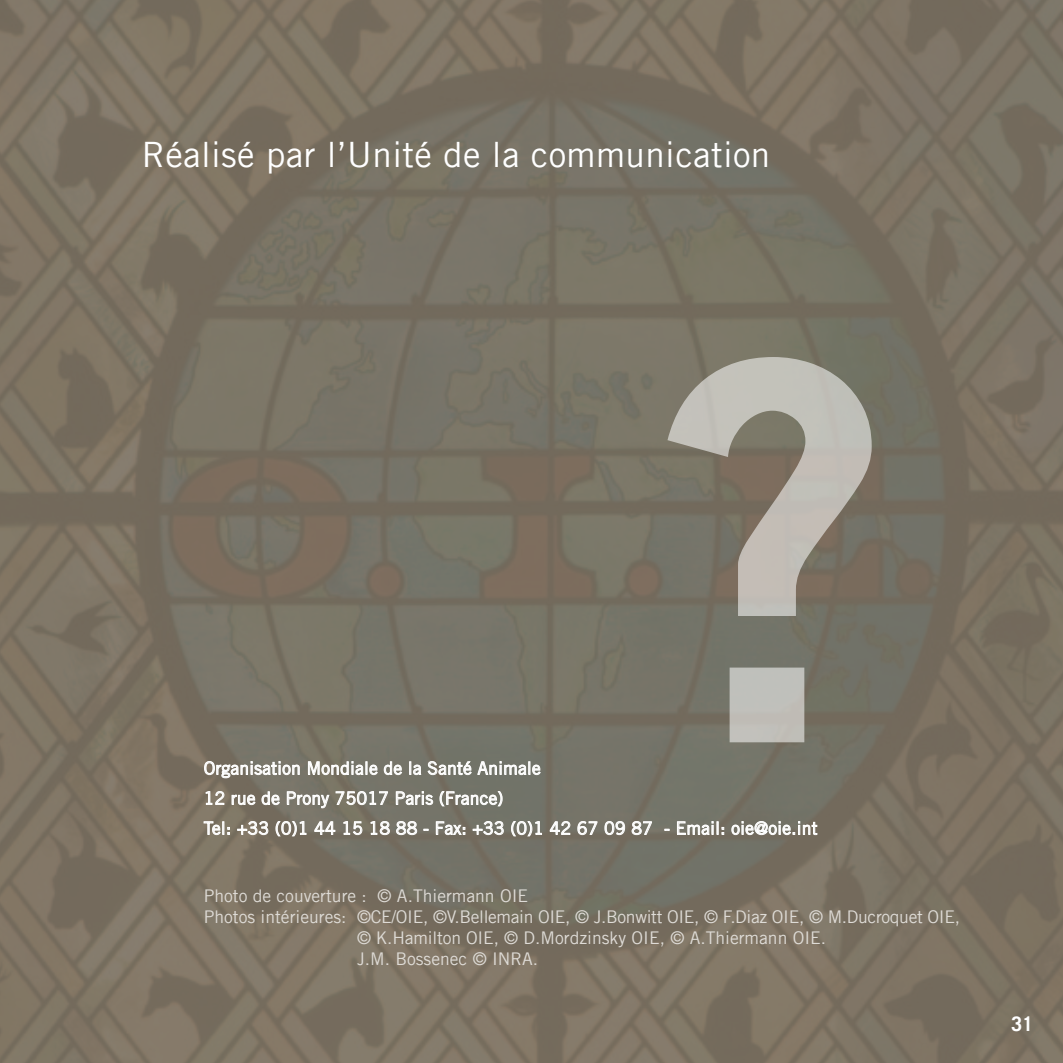
<style>
.page{position:relative;width:1063px;height:1063px;background:#7c7263}
.page>*{position:absolute;margin:0;border:0;box-sizing:border-box;transform-origin:0 0}
.t1{font:35px "Trade Gothic";letter-spacing:.01em;color:#fff}
.t2{font:700 20px "Trade Gothic";color:#fff}
.t3{font:17.5px "Trade Gothic";letter-spacing:.01em;color:#fff}
.t4{font:17.5px "Trade Gothic";color:#dedbd6}
.t5{font:17.5px "Trade Gothic";letter-spacing:-.02em;color:#dedbd6}
</style>
<div class="page">
<svg style="left:204px;top:761px;width:96px;height:17px"></svg>
<svg style="left:308px;top:761px;width:70px;height:14px"></svg>
<svg style="left:384px;top:762px;width:18px;height:13px"></svg>
<svg style="left:410px;top:762px;width:11px;height:13px"></svg>
<svg style="left:428px;top:761px;width:44px;height:14px"></svg>
<svg style="left:478px;top:762px;width:62px;height:13px"></svg>
<svg style="left:206px;top:791px;width:18px;height:14px"></svg>
<svg style="left:232px;top:795px;width:23px;height:10px"></svg>
<svg style="left:262px;top:792px;width:18px;height:13px"></svg>
<svg style="left:287px;top:792px;width:42px;height:16px"></svg>
<svg style="left:336px;top:791px;width:52px;height:14px"></svg>
<svg style="left:396px;top:792px;width:37px;height:13px"></svg>
<svg style="left:440px;top:791px;width:62px;height:15px"></svg>
<svg style="left:204px;top:822px;width:26px;height:13px"></svg>
<svg style="left:237px;top:821px;width:31px;height:14px"></svg>
<svg style="left:276px;top:821px;width:30px;height:15px"></svg>
<svg style="left:315px;top:822px;width:20px;height:13px"></svg>
<svg style="left:344px;top:821px;width:18px;height:14px"></svg>
<svg style="left:371px;top:821px;width:19px;height:14px"></svg>
<svg style="left:396px;top:821px;width:21px;height:14px"></svg>
<svg style="left:436px;top:822px;width:29px;height:13px"></svg>
<svg style="left:473px;top:821px;width:31px;height:14px"></svg>
<svg style="left:511px;top:821px;width:31px;height:15px"></svg>
<svg style="left:550px;top:821px;width:20px;height:14px"></svg>
<svg style="left:578px;top:821px;width:19px;height:14px"></svg>
<svg style="left:605px;top:821px;width:20px;height:14px"></svg>
<svg style="left:632px;top:821px;width:20px;height:14px"></svg>
<svg style="left:677px;top:822px;width:47px;height:13px"></svg>
<svg style="left:732px;top:821px;width:85px;height:14px"></svg>
<svg style="left:667px;top:357px;width:205px;height:385px"></svg>
<p class="t1" style="left:142px;top:133px;width:630px">Réalisé par l’Unité de la communication</p>
<p class="t3" style="left:204px;top:758px;width:339px">Organisation Mondiale de la Santé Animale</p>
<p class="t3" style="left:204px;top:788px;width:301px">12 rue de Prony 75017 Paris (France)</p>
<p class="t3" style="left:204px;top:818px;width:615px">Tel: +33 (0)1 44 15 18 88 - Fax: +33 (0)1 42 67 09 87 - Email: oie@oie.int</p>
<p class="t4" style="left:204px;top:885px;width:326px">Photo de couverture : © A.Thiermann OIE</p>
<p class="t5" style="left:204px;top:906px;width:758px">Photos intérieures: ©CE/OIE, ©V.Bellemain OIE, © J.Bonwitt OIE, © F.Diaz OIE, © M.Ducroquet OIE,</p>
<p class="t4" style="left:357px;top:927px;width:471px">© K.Hamilton OIE, © D.Mordzinsky OIE, © A.Thiermann OIE.</p>
<p class="t4" style="left:357px;top:948px;width:183px">J.M. Bossenec © INRA.</p>
<p class="t2" style="left:1011px;top:1011px;width:24px">31</p>
</div>
